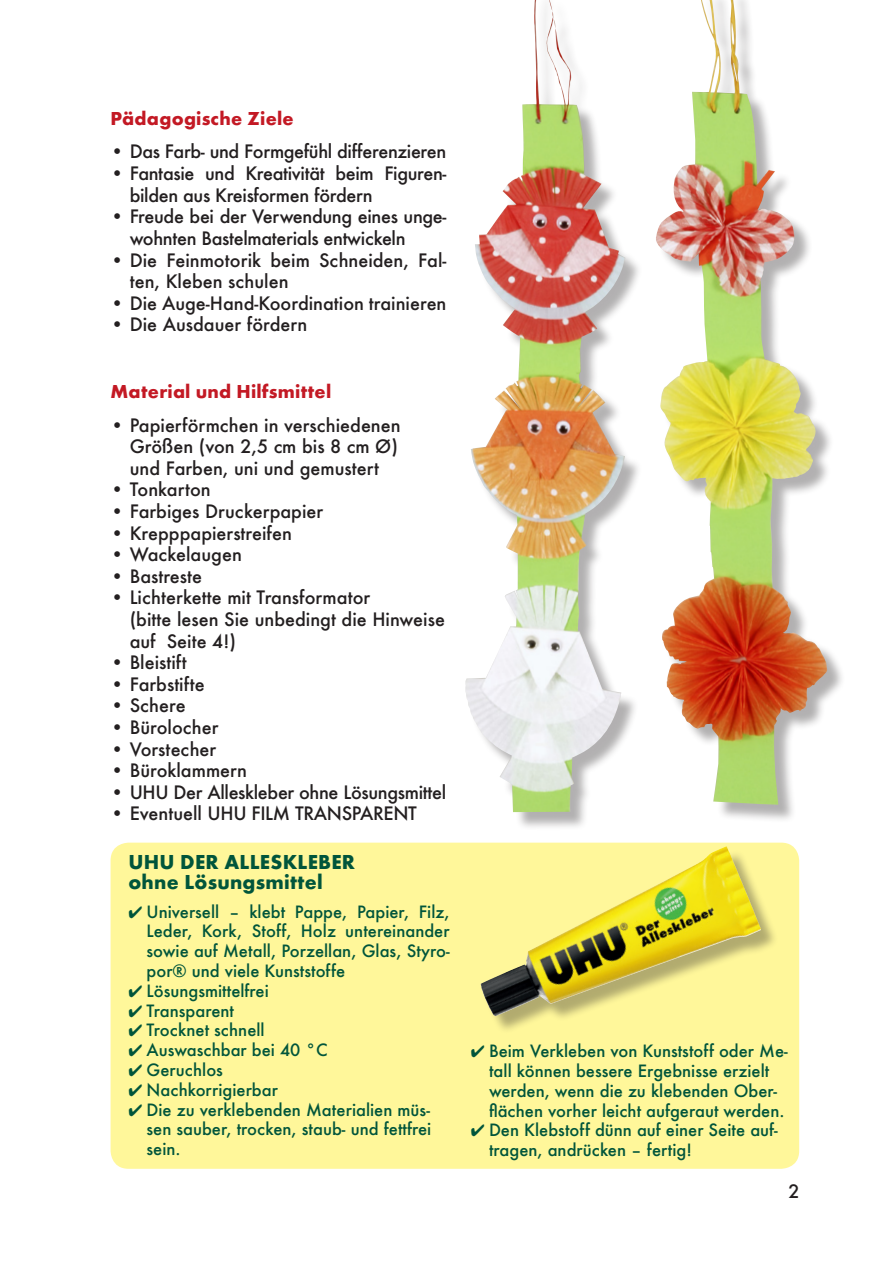
<style>
.page{position:relative;width:893px;height:1263px;background:#fff}
.page>*{position:absolute;margin:0;border:0;box-sizing:border-box;transform-origin:0 0}
.t1{font:700 21px/19.5px "Futura";letter-spacing:.01em;color:#00553b}
.t2{font:700 19.5px "Futura";letter-spacing:.01em;color:#c31924}
.t3{font:500 18px/21.6px "Futura";color:#231f20}
.t4{font:500 18px/21.6px "Futura";letter-spacing:-.02em;color:#231f20}
.t5{font:500 16.5px/19.8px "Futura";color:#00553b;text-align:justify}
</style>
<div class="page">
<div style="left:468px;top:0;width:377px;height:831px;background:#231f20;opacity:.35"></div>
<img style="left:655px;top:0;width:80px;height:661px">
<div style="left:111px;top:843px;width:688px;height:326px;background:#fff79a;border-radius:18px"></div>
<div style="left:484px;top:849px;width:295px;height:185px;background:#231f20;opacity:.35"></div>
<img style="left:481px;top:846px;width:280px;height:170px">
<p class="t2" style="left:111px;top:105px;width:185px">Pädagogische Ziele</p>
<p class="t4" style="left:111px;top:141px;width:337px">• Das Farb- und Formgefühl differenzieren</p>
<p class="t4" style="left:130px;top:162px;width:318px;text-indent:-19px">• Fantasie und Kreativität beim Figuren&shy;bilden aus Kreisformen fördern</p>
<p class="t4" style="left:130px;top:206px;width:318px;text-indent:-19px">• Freude bei der Verwendung eines unge&shy;wohnten Bastelmaterials entwickeln</p>
<p class="t3" style="left:130px;top:249px;width:318px;text-indent:-19px">• Die Feinmotorik beim Schneiden, Fal&shy;ten, Kleben schulen</p>
<p class="t3" style="left:111px;top:292px;width:337px">• Die Auge-Hand-Koordination trainieren</p>
<p class="t3" style="left:111px;top:314px;width:198px">• Die Ausdauer fördern</p>
<p class="t2" style="left:111px;top:378px;width:222px">Material und Hilfsmittel</p>
<p class="t3" style="left:130px;top:414px;width:272px;text-indent:-19px">• Papierförmchen in verschiedenen<br>Größen (von 2,5 cm bis 8 cm Ø) und Farben, uni und gemustert</p>
<p class="t3" style="left:111px;top:479px;width:102px">• Tonkarton</p>
<p class="t3" style="left:111px;top:500px;width:214px">• Farbiges Druckerpapier</p>
<p class="t3" style="left:111px;top:522px;width:183px">• Krepppapierstreifen</p>
<p class="t3" style="left:111px;top:543px;width:133px">• Wackelaugen</p>
<p class="t3" style="left:111px;top:565px;width:93px">• Bastreste</p>
<p class="t3" style="left:130px;top:587px;width:317px;text-indent:-19px">• Lichterkette mit Transformator<br>(bitte lesen Sie unbedingt die Hinweise auf Seite 4!)</p>
<p class="t3" style="left:111px;top:651px;width:78px">• Bleistift</p>
<p class="t3" style="left:111px;top:673px;width:96px">• Farbstifte</p>
<p class="t3" style="left:111px;top:695px;width:77px">• Schere</p>
<p class="t3" style="left:111px;top:716px;width:109px">• Bürolocher</p>
<p class="t3" style="left:111px;top:738px;width:107px">• Vorstecher</p>
<p class="t3" style="left:111px;top:759px;width:138px">• Büroklammern</p>
<p class="t4" style="left:111px;top:781px;width:337px">• UHU Der Alleskleber ohne Lösungsmittel</p>
<p class="t4" style="left:111px;top:803px;width:308px">• Eventuell UHU FILM TRANSPARENT</p>
<p class="t1" style="left:128px;top:851px;width:228px">UHU DER ALLESKLEBER ohne Lösungsmittel</p>
<p class="t5" style="left:147px;top:901px;width:305px;text-indent:-18px">✔ Universell – klebt Pappe, Papier, Filz, Leder, Kork, Stoff, Holz untereinander sowie auf Metall, Porzellan, Glas, Styro&shy;por® und viele Kunststoffe</p>
<p class="t5" style="left:128px;top:980px;width:142px">✔ Lösungsmittelfrei</p>
<p class="t5" style="left:128px;top:1000px;width:107px">✔ Transparent</p>
<p class="t5" style="left:128px;top:1020px;width:138px">✔ Trocknet schnell</p>
<p class="t5" style="left:128px;top:1040px;width:201px">✔ Auswaschbar bei 40 °C</p>
<p class="t5" style="left:128px;top:1060px;width:96px">✔ Geruchlos</p>
<p class="t5" style="left:128px;top:1079px;width:151px">✔ Nachkorrigierbar</p>
<p class="t5" style="left:147px;top:1099px;width:286px;text-indent:-18px">✔ Die zu verklebenden Materialien müs&shy;sen sauber, trocken, staub- und fettfrei sein.</p>
<p class="t5" style="left:489px;top:1041px;width:300px;text-align:left;text-indent:-18px">✔ Beim Verkleben von Kunststoff oder Me&shy;tall können bessere Ergebnisse erzielt werden, wenn die zu klebenden Ober&shy;flächen vorher leicht aufgeraut werden.</p>
<p class="t5" style="left:489px;top:1120px;width:290px;text-indent:-18px">✔ Den Klebstoff dünn auf einer Seite auf&shy;tragen, andrücken – fertig!</p>
<p class="t3" style="left:788px;top:1180px;width:13px">2</p>
</div>
